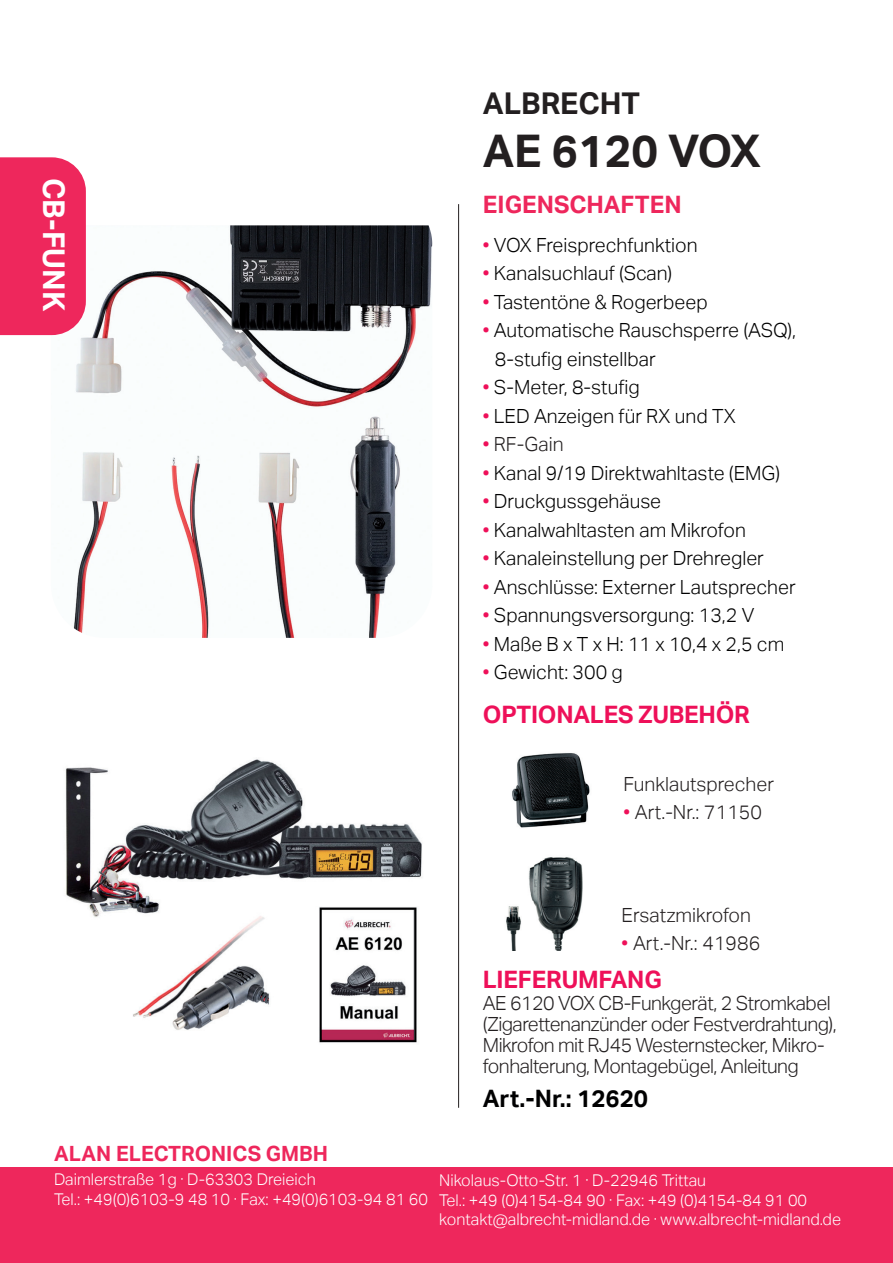
<style>
.page{position:relative;width:893px;height:1263px;background:#fff}
.page>*{position:absolute;margin:0;border:0;box-sizing:border-box;transform-origin:0 0}
.t1{font:700 45px "Aktiv Grotesk";color:#231f20}
.t2{font:700 30px "Aktiv Grotesk";color:#231f20}
.t3{font:700 30px "Aktiv Grotesk";color:#fff}
.t4{font:700 24px "Aktiv Grotesk";letter-spacing:-.01em;color:#ee1059}
.t5{font:700 24px "Aktiv Grotesk";color:#000001}
.t6{font:700 24px "Aktiv Grotesk";color:#ee275c}
.t7{font:700 21px "Aktiv Grotesk";color:#ee275c}
.t8{font:300 19.5px/28.5px "Aktiv Grotesk";color:#000001}
.t9{font:300 19.5px/21px "Aktiv Grotesk";letter-spacing:-.025em;color:#231f20}
.t10{font:300 19.5px "Aktiv Grotesk";color:#231f20}
.t11{font:300 16.2px/19.5px "Aktiv Grotesk";color:#fff}
.s1{color:#ee1059}
</style>
<div class="page">
<div style="left:0;top:1167px;width:893px;height:96px;background:#ee275c"></div>
<hr style="left:458px;top:204px;width:1px;height:904px;background:#231f20">
<img style="left:506px;top:857px;width:77px;height:93px">
<img style="left:512px;top:753px;width:78px;height:75px">
<img style="left:51px;top:225px;width:381px;height:413px">
<img style="left:65px;top:759px;width:357px;height:284px">
<div style="left:0;top:157px;width:86px;height:178px;background:#ee275c"></div>
<h2 class="t3" style="left:71px;top:178px;width:135px;rotate:90deg">CB-FUNK</h2>
<h2 class="t2" style="left:483px;top:86px;width:159px">ALBRECHT</h2>
<h1 class="t1" style="left:483px;top:126px;width:280px">AE 6120 VOX</h1>
<p class="t6" style="left:483px;top:190px;width:200px">EIGENSCHAFTEN</p>
<p class="t8" style="left:483px;top:231px;width:216px"><span class="s1">•</span> VOX Freisprechfunktion</p>
<p class="t8" style="left:483px;top:259px;width:191px"><span class="s1">•</span> Kanalsuchlauf (Scan)</p>
<p class="t8" style="left:483px;top:288px;width:226px"><span class="s1">•</span> Tastentöne &amp; Rogerbeep</p>
<p class="t8" style="left:495px;top:316px;width:303px;text-indent:-12px"><span class="s1">•</span> Automatische Rauschsperre (ASQ),<br>8-stufig einstellbar</p>
<p class="t8" style="left:483px;top:373px;width:158px"><span class="s1">•</span> S-Meter, 8-stufig</p>
<p class="t8" style="left:483px;top:402px;width:254px"><span class="s1">•</span> LED Anzeigen für RX und TX</p>
<p class="t9" style="left:483px;top:434px;width:82px"><span class="s1">•</span> RF-Gain</p>
<p class="t8" style="left:483px;top:459px;width:299px"><span class="s1">•</span> Kanal 9/19 Direktwahltaste (EMG)</p>
<p class="t8" style="left:483px;top:487px;width:180px"><span class="s1">•</span> Druckgussgehäuse</p>
<p class="t8" style="left:483px;top:516px;width:265px"><span class="s1">•</span> Kanalwahltasten am Mikrofon</p>
<p class="t8" style="left:483px;top:544px;width:283px"><span class="s1">•</span> Kanaleinstellung per Drehregler</p>
<p class="t8" style="left:483px;top:573px;width:314px"><span class="s1">•</span> Anschlüsse: Externer Lautsprecher</p>
<p class="t8" style="left:483px;top:601px;width:273px"><span class="s1">•</span> Spannungsversorgung: 13,2 V</p>
<p class="t8" style="left:483px;top:630px;width:303px"><span class="s1">•</span> Maße B x T x H: 11 x 10,4 x 2,5 cm</p>
<p class="t8" style="left:483px;top:658px;width:142px"><span class="s1">•</span> Gewicht: 300 g</p>
<p class="t4" style="left:483px;top:701px;width:269px">OPTIONALES ZUBEHÖR</p>
<p class="t10" style="left:623px;top:772px;width:152px">Funklautsprecher</p>
<p class="t10" style="left:623px;top:801px;width:140px"><span class="s1">•</span> Art.-Nr.: 71150</p>
<p class="t10" style="left:622px;top:904px;width:131px">Ersatzmikrofon</p>
<p class="t10" style="left:622px;top:932px;width:140px"><span class="s1">•</span> Art.-Nr.: 41986</p>
<p class="t4" style="left:483px;top:965px;width:180px">LIEFERUMFANG</p>
<p class="t9" style="left:483px;top:993px;width:355px">AE 6120 VOX CB-Funkgerät, 2 Stromkabel (Zigarettenanzünder oder Festverdrahtung), Mikrofon mit RJ45 Westernstecker, Mikro&shy;fonhalterung, Montagebügel, Anleitung</p>
<p class="t5" style="left:483px;top:1084px;width:167px">Art.-Nr.: 12620</p>
<p class="t7" style="left:54px;top:1142px;width:275px">ALAN ELECTRONICS GMBH</p>
<p class="t11" style="left:54px;top:1170px;width:375px">Daimlerstraße 1g · D-63303 Dreieich<br>Tel.: +49(0)6103-9 48 10 · Fax: +49(0)6103-94 81 60</p>
<p class="t11" style="left:439px;top:1171px;width:403px">Nikolaus-Otto-Str. 1 · D-22946 Trittau<br>Tel.: +49 (0)4154-84 90 · Fax: +49 (0)4154-84 91 00 kontakt@albrecht-midland.de · www.albrecht-midland.de</p>
</div>
